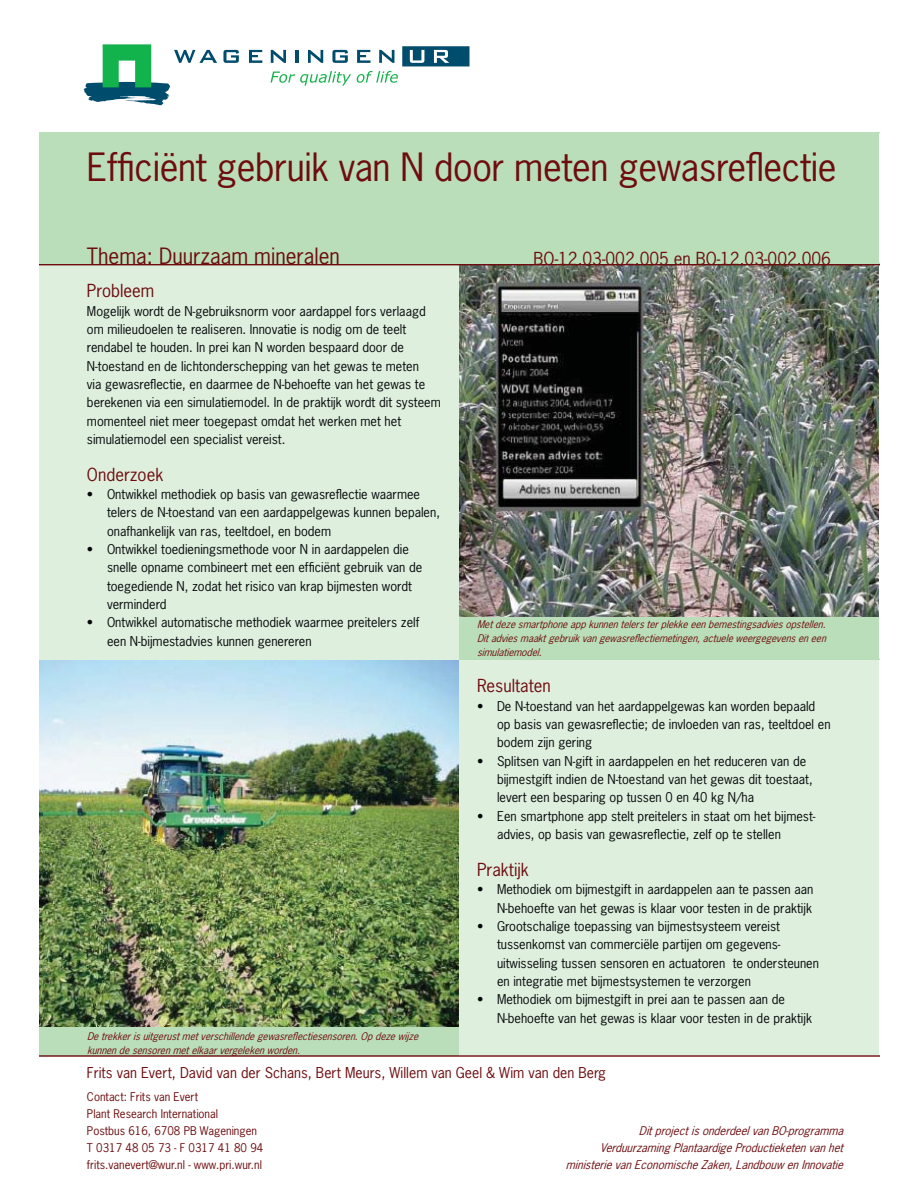
<style>
.page{position:relative;width:918px;height:1188px;background:#fff}
.page>*{position:absolute;margin:0;border:0;box-sizing:border-box;transform-origin:0 0}
.t1{font:36.75px "News Gothic Std";letter-spacing:-.01em;color:#6d0d0f}
.t2{font:21.15px "News Gothic Std";color:#6d0d0f}
.t3{font:16.95px "News Gothic Std";color:#6d0d0f}
.t4{font:14.1px "News Gothic Std";color:#6d0d0f}
.t5{font:12.75px/18.3px "News Gothic Std";color:#040809}
.t6{font:11.25px/17px "News Gothic Std";color:#6d0d0f}
.t7{font:italic 11.25px/17px "News Gothic Std";color:#6d0d0f;text-align:right}
.t8{font:italic 9.9px/14.1px "News Gothic Std";color:#6d0d0f;text-align:justify}
.s1{font-family:"News Gothic"}
</style>
<div class="page">
<svg style="left:84px;top:44px;width:133px;height:61px"></svg>
<svg style="left:223px;top:50px;width:16px;height:13px"></svg>
<svg style="left:249px;top:50px;width:13px;height:13px"></svg>
<svg style="left:270px;top:46px;width:200px;height:40px"></svg>
<div style="left:39px;top:211px;width:840px;height:844px;background:#dfefde"></div>
<div style="left:39px;top:132px;width:840px;height:132px;background:#badeb9"></div>
<div style="left:39px;top:1027px;width:420px;height:28px;background:#badeb9"></div>
<div style="left:459px;top:616px;width:420px;height:44px;background:#badeb9"></div>
<hr style="left:39px;top:1055px;width:840px;height:2px;background:#6d0d0f">
<img style="left:459px;top:265px;width:420px;height:351px">
<img style="left:39px;top:660px;width:420px;height:367px">
<hr style="left:39px;top:264px;width:840px;height:1px;background:#6d0d0f">
<h1 class="t1" style="left:87px;top:150px;width:751px">Efficiënt gebruik van N door meten gewasreflectie</h1>
<h2 class="t2" style="left:87px;top:247px;width:255px">Thema: Duurzaam mineralen</h2>
<h3 class="t3" style="left:534px;top:251px;width:299px">BO-12.03-002.005 en BO-12.03-002.006</h3>
<h3 class="t3" style="left:87px;top:283px;width:69px">Probleem</h3>
<p class="t5" style="left:87px;top:302px;width:355px">Mogelijk wordt de N-gebruiksnorm voor aardappel fors verlaagd om milieudoelen te realiseren. Innovatie is nodig om de teelt rendabel te houden. In prei kan N worden bespaard door de N-toestand en de lichtonderschepping van het gewas te meten<br>via gewasreflectie, en daarmee de N-behoefte van het gewas te berekenen via een simulatiemodel. In de praktijk wordt dit systeem momenteel niet meer toegepast omdat het werken met het simulatiemodel een specialist vereist.</p>
<h3 class="t3" style="left:87px;top:467px;width:78px">Onderzoek</h3>
<p class="t5" style="left:107px;top:486px;width:335px;text-indent:-20px"><span class="s1">-</span> Ontwikkel methodiek op basis van gewasreflectie waarmee telers de N-toestand van een aardappelgewas kunnen bepalen, onafhankelijk van ras, teeltdoel, en bodem</p>
<p class="t5" style="left:107px;top:541px;width:317px;text-indent:-20px"><span class="s1">-</span> Ontwikkel toedieningsmethode voor N in aardappelen die snelle opname combineert met een efficiënt gebruik van de toegediende N, zodat het risico van krap bijmesten wordt verminderd</p>
<p class="t5" style="left:107px;top:614px;width:314px;text-indent:-20px"><span class="s1">-</span> Ontwikkel automatische methodiek waarmee preitelers zelf een N-bijmestadvies kunnen genereren</p>
<p class="t8" style="left:87px;top:1029px;width:335px">De trekkerisuitgerustmetverschillende gewasreflectiesensoren.Op deze wijze kunnende sensorenmetelkaarvergelekenworden.</p>
<p class="t8" style="left:477px;top:617px;width:353px">Metdeze smartphone app kunnentelersterplekke eenbemestingsadviesopstellen.<br>Ditadviesmaaktgebruikvangewasreflectiemetingen,actuele weergegevenseneen simulatiemodel.</p>
<h3 class="t3" style="left:477px;top:678px;width:75px">Resultaten</h3>
<p class="t5" style="left:497px;top:698px;width:335px;text-indent:-20px"><span class="s1">-</span> De N-toestand van het aardappelgewas kan worden bepaald op basis van gewasreflectie; de invloeden van ras, teeltdoel en bodem zijn gering</p>
<p class="t5" style="left:497px;top:753px;width:317px;text-indent:-20px"><span class="s1">-</span> Splitsen van N-gift in aardappelen en het reduceren van de bijmestgift indien de N-toestand van het gewas dit toestaat, levert een besparing op tussen 0 en 40 kg N/ha</p>
<p class="t5" style="left:497px;top:808px;width:320px;text-indent:-20px"><span class="s1">-</span> Een smartphone app stelt preitelers in staat om het bijmest&shy;advies, op basis van gewasreflectie, zelf op te stellen</p>
<h3 class="t3" style="left:477px;top:862px;width:53px">Praktijk</h3>
<p class="t5" style="left:477px;top:881px;width:338px;text-align:right"><span class="s1">-</span> Methodiek om bijmestgift in aardappelen aan te passen aan<br>N-behoefte van het gewas is klaar voor testen in de praktijk</p>
<p class="t5" style="left:497px;top:918px;width:324px;text-indent:-20px"><span class="s1">-</span> Grootschalige toepassing van bijmestsysteem vereist tussenkomst van commerciële partijen om gegevens&shy;uitwisseling tussen sensoren en actuatoren te ondersteunen en integratie met bijmestsystemen te verzorgen</p>
<p class="t5" style="left:497px;top:991px;width:317px;text-indent:-20px"><span class="s1">-</span> Methodiek om bijmestgift in prei aan te passen aan de<br>N-behoefte van het gewas is klaar voor testen in de praktijk</p>
<p class="t4" style="left:87px;top:1066px;width:521px">Frits van Evert, David van der Schans, Bert Meurs, Willem van Geel &amp; Wim van den Berg</p>
<p class="t6" style="left:87px;top:1089px;width:178px">Contact: Frits van Evert<br>Plant Research International<br>Postbus 616, 6708 PB Wageningen<br>T 0317 48 05 73 - F 0317 41 80 94 frits.vanevert@wur.nl - www.pri.wur.nl</p>
<p class="t7" style="left:566px;top:1123px;width:282px">DitprojectisonderdeelvanBO-programma<br>Verduurzaming Plantaardige Productieketenvanhet ministerie vanEconomische Zaken,Landbouw enInnovatie</p>
</div>
